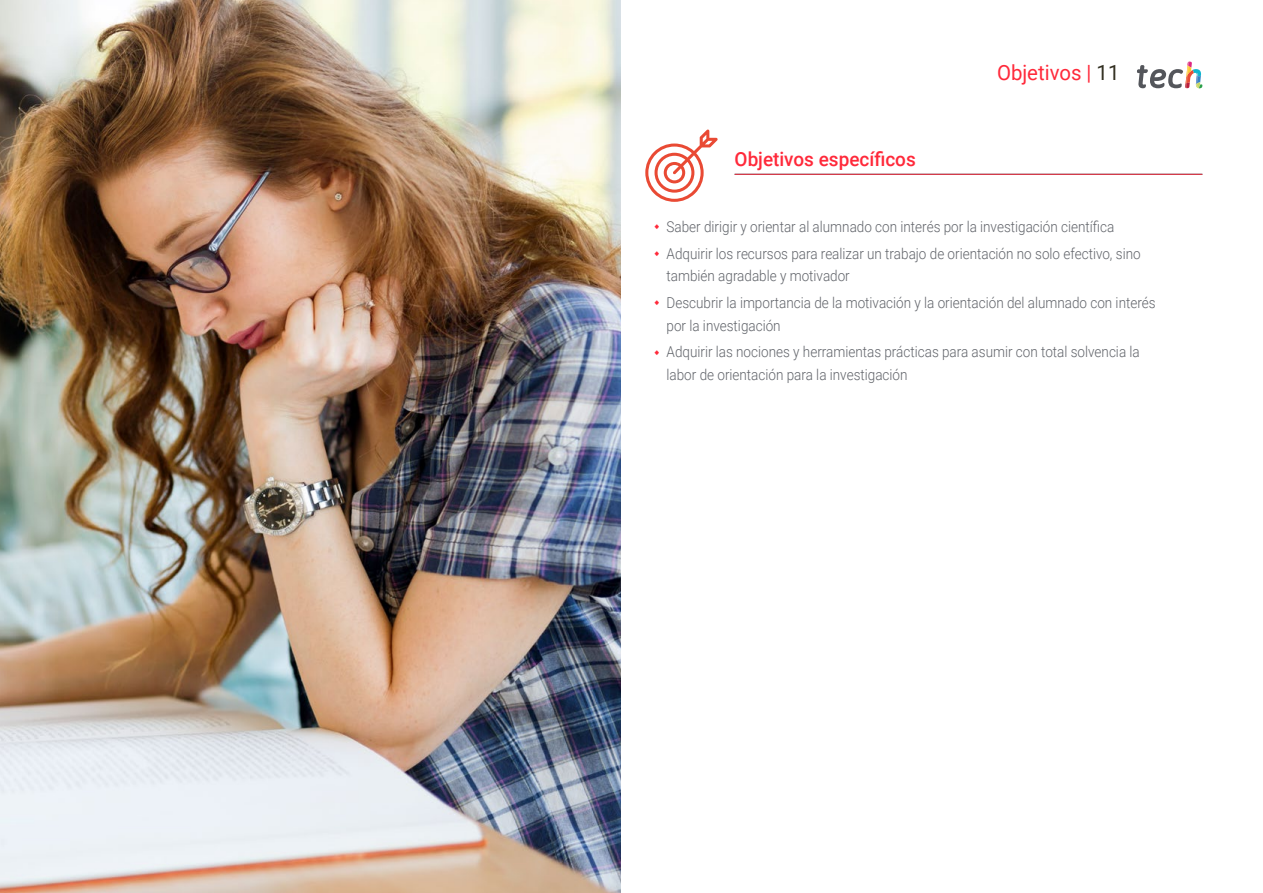
<style>
.page{position:relative;width:1263px;height:893px;background:#fff}
.page>*{position:absolute;margin:0;border:0;box-sizing:border-box;transform-origin:0 0}
.t1{font:21px "Roboto";color:#ff293a}
.t2{font:500 19.5px "Roboto";color:#ff293a}
.t3{font:300 15px/26.7px "Roboto";color:#61646a;scale:.9 1}
.s1{color:#312e20}
</style>
<div class="page">
<svg style="left:645px;top:129px;width:73px;height:73px"></svg>
<hr style="left:735px;top:174px;width:467px;height:1px;background:#ff293a">
<img style="left:0;top:0;width:621px;height:893px">
<svg style="left:1137px;top:62px;width:65px;height:27px"></svg>
<h2 class="t2" style="left:735px;top:145px;width:183px">Objetivos específicos</h2>
<h1 class="t1" style="left:997px;top:57px;width:124px">Objetivos | <span class="s1">11</span></h1>
<p class="t3" style="left:666px;top:213px;width:528px">Saber dirigir y orientar al alumnado con interés por la investigación científica<br>Adquirir los recursos para realizar un trabajo de orientación no solo efectivo, sino</p>
<p class="t3" style="left:666px;top:262px;width:545px">también agradable y motivador<br>Descubrir la importancia de la motivación y la orientación del alumnado con interés</p>
<p class="t3" style="left:666px;top:311px;width:527px">por la investigación<br>Adquirir las nociones y herramientas prácticas para asumir con total solvencia la</p>
<p class="t3" style="left:666px;top:361px;width:269px">labor de orientación para la investigación</p>
</div>
